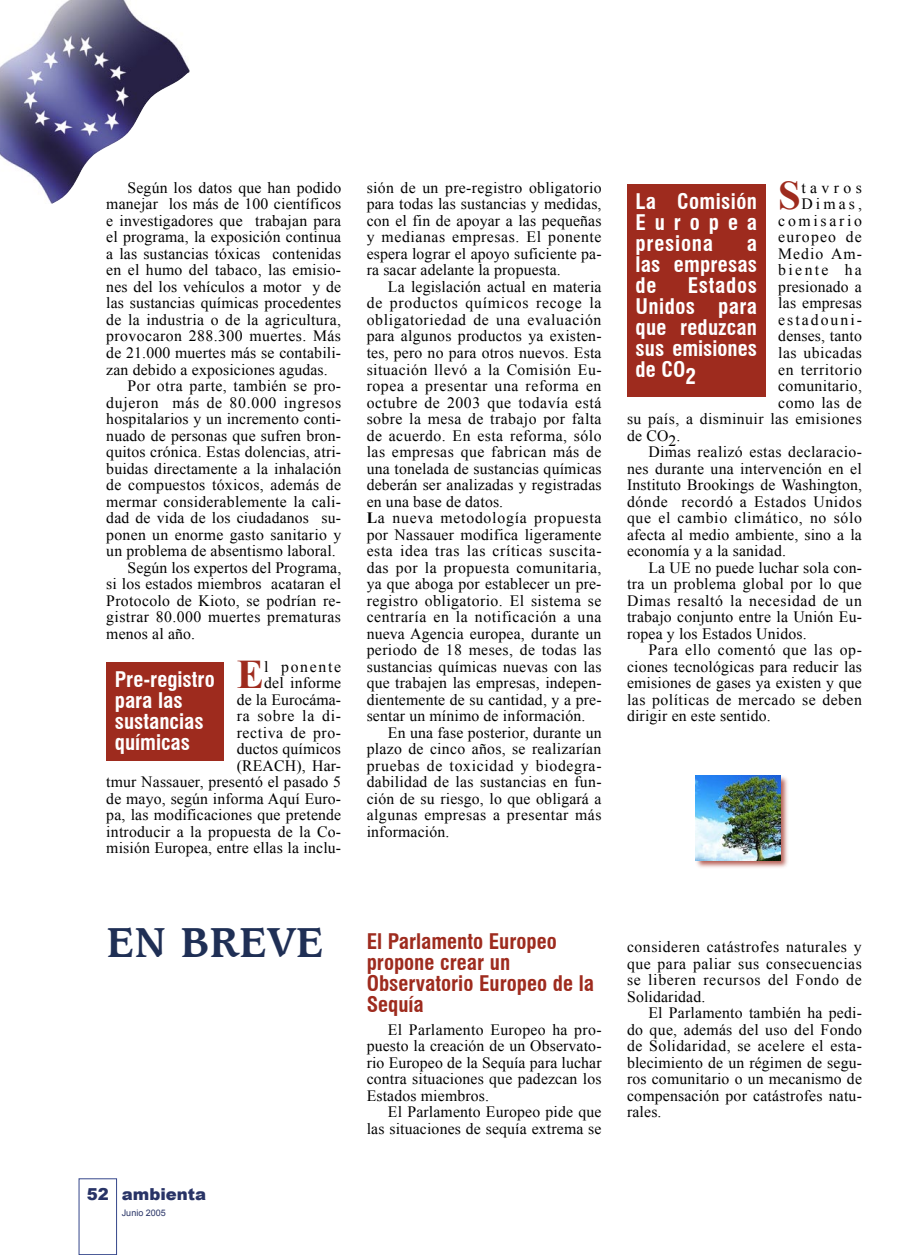
<style>
.page{position:relative;width:913px;height:1255px;background:#fff}
.page>*{position:absolute;margin:0;border:0;box-sizing:border-box;transform-origin:0 0}
.Titulares{font:700 45px "Caxton BT";color:#1f2f55}
.Texto_general-OK{font:700 40.65px "Times New Roman";color:#9e2b1e}
.Ladillo{font:700 condensed 21px/21px "Swiss 721 BT";letter-spacing:.01em;color:#fff;text-align:justify}
.Ladillo-2{font:700 condensed 21px/21px "Swiss 721 BT";color:#9e2b1e}
.t1{font:900 16.5px "Arial";color:#283366}
.Texto_general-OK-2{font:15.75px/16.5px "Times New Roman";letter-spacing:.01em;color:#000;text-align:justify}
.Texto_general-OK-3{font:15.75px "Times New Roman";letter-spacing:.03em;color:#000}
.Texto_general-OK-4{font:15.75px "Times New Roman";letter-spacing:.035em;color:#000}
.Texto_general-OK-5{font:15.75px "Times New Roman";letter-spacing:.125em;color:#000}
.Texto_general-OK-6{font:15.75px "Times New Roman";letter-spacing:.17em;color:#000}
.Texto_general-OK-7{font:15.75px "Times New Roman";letter-spacing:.075em;color:#000}
.Texto_general-OK-8{font:15.75px "Times New Roman";letter-spacing:.15em;color:#000}
.t2{font:9px "Arial";color:#283366}
.s1{font-weight:700}
</style>
<div class="page">
<div style="left:79px;top:1178px;width:38px;height:76px;border:1px solid #36478b"></div>
<img style="left:0;top:0;width:190px;height:204px">
<div style="left:694px;top:774px;width:95px;height:95px;background:#9e2b1e;opacity:.75"></div>
<img style="left:696px;top:775px;width:85px;height:85px">
<div style="left:627px;top:184px;width:139px;height:212px;background:#9e2b1e"></div>
<div style="left:106px;top:662px;width:118px;height:99px;background:#9e2b1e"></div>
<p class="Texto_general-OK-2" style="left:106px;top:179px;width:236px;text-indent:21px">Según los datos que han podido manejar los más de 100 científicos e investigadores que trabajan para el programa, la exposición continua a las sustancias tóxicas contenidas en el humo del tabaco, las emisio&shy;nes del los vehículos a motor y de las sustancias químicas procedentes de la industria o de la agricultura, provocaron 288.300 muertes. Más de 21.000 muertes más se contabili&shy;zan debido a exposiciones agudas.</p>
<p class="Texto_general-OK-2" style="left:106px;top:377px;width:236px;text-indent:21px">Por otra parte, también se pro&shy;dujeron más de 80.000 ingresos hospitalarios y un incremento conti&shy;nuado de personas que sufren bron&shy;quitos crónica. Estas dolencias, atri&shy;buidas directamente a la inhalación de compuestos tóxicos, además de mermar considerablemente la cali&shy;dad de vida de los ciudadanos su&shy;ponen un enorme gasto sanitario y un problema de absentismo laboral.</p>
<p class="Texto_general-OK-2" style="left:106px;top:559px;width:236px;text-indent:21px">Según los expertos del Programa, si los estados miembros acataran el Protocolo de Kioto, se podrían re&shy;gistrar 80.000 muertes prematuras menos al año.</p>
<p class="Texto_general-OK" style="left:237px;top:646px;width:29px">E</p>
<p class="Texto_general-OK-2" style="left:106px;top:658px;width:236px;text-align:right">l ponente<br>del informe<br>de la Eurocáma-<br>ra sobre la di-<br>rectiva de pro-<br>ductos químicos<br>(REACH), Har-<br>tmur Nassauer, presentó el pasado 5 de mayo, según informa Aquí Euro&shy;pa, las modificaciones que pretende introducir a la propuesta de la Co&shy;misión Europea, entre ellas la inclu-</p>
<p class="Ladillo" style="left:115px;top:668px;width:101px;text-align:left">Pre-registro para las sustancias químicas</p>
<p class="Texto_general-OK-2" style="left:367px;top:179px;width:236px">sión de un pre-registro obligatorio para todas las sustancias y medidas, con el fin de apoyar a las pequeñas y medianas empresas. El ponente espera lograr el apoyo suficiente pa&shy;ra sacar adelante la propuesta.</p>
<p class="Texto_general-OK-2" style="left:367px;top:278px;width:236px;text-indent:21px">La legislación actual en materia de productos químicos recoge la obligatoriedad de una evaluación para algunos productos ya existen&shy;tes, pero no para otros nuevos. Esta situación llevó a la Comisión Eu&shy;ropea a presentar una reforma en octubre de 2003 que todavía está sobre la mesa de trabajo por falta de acuerdo. En esta reforma, sólo las empresas que fabrican más de una tonelada de sustancias químicas deberán ser analizadas y registradas en una base de datos.</p>
<p class="Texto_general-OK-2" style="left:367px;top:509px;width:236px"><span class="s1">L</span>a nueva metodología propuesta por Nassauer modifica ligeramente esta idea tras las críticas suscita&shy;das por la propuesta comunitaria, ya que aboga por establecer un pre&shy;registro obligatorio. El sistema se centraría en la notificación a una nueva Agencia europea, durante un periodo de 18 meses, de todas las sustancias químicas nuevas con las que trabajen las empresas, indepen&shy;dientemente de su cantidad, y a pre&shy;sentar un mínimo de información.</p>
<p class="Texto_general-OK-2" style="left:367px;top:724px;width:236px;text-indent:21px">En una fase posterior, durante un plazo de cinco años, se realizarían pruebas de toxicidad y biodegra&shy;dabilidad de las sustancias en fun&shy;ción de su riesgo, lo que obligará a algunas empresas a presentar más información.</p>
<p class="Texto_general-OK" style="left:778px;top:168px;width:24px">S</p>
<p class="Texto_general-OK-2" style="left:801px;top:179px;width:62px">tavros</p>
<p class="Ladillo" style="left:636px;top:191px;width:123px">La Comisión Europea presiona</p>
<p class="Texto_general-OK-2" style="left:801px;top:196px;width:62px">Dimas,</p>
<p class="Texto_general-OK-6" style="left:778px;top:210px;width:85px">comisario</p>
<p class="Texto_general-OK-7" style="left:778px;top:226px;width:85px">europeo de</p>
<p class="Texto_general-OK-2" style="left:778px;top:245px;width:85px">Medio Am-</p>
<p class="Texto_general-OK-8" style="left:778px;top:259px;width:85px">biente ha</p>
<p class="Texto_general-OK-2" style="left:778px;top:278px;width:85px">presionado a</p>
<p class="Texto_general-OK-2" style="left:778px;top:295px;width:85px">las empresas</p>
<p class="Texto_general-OK-5" style="left:778px;top:309px;width:85px">estadouni-</p>
<p class="Texto_general-OK-2" style="left:778px;top:328px;width:85px">denses, tanto</p>
<p class="Texto_general-OK-3" style="left:778px;top:342px;width:85px">las ubicadas</p>
<p class="Texto_general-OK-4" style="left:778px;top:358px;width:85px">en territorio</p>
<p class="Texto_general-OK-2" style="left:778px;top:377px;width:85px">comunitario,</p>
<p class="Texto_general-OK-3" style="left:778px;top:391px;width:85px">como las de</p>
<p class="Texto_general-OK-2" style="left:627px;top:410px;width:236px">su país, a disminuir las emisiones</p>
<p class="Texto_general-OK-2" style="left:627px;top:427px;width:55px">de CO2.</p>
<p class="Texto_general-OK-2" style="left:627px;top:443px;width:236px;text-indent:21px">Dimas realizó estas declaracio&shy;nes durante una intervención en el Instituto Brookings de Washington, dónde recordó a Estados Unidos que el cambio climático, no sólo afecta al medio ambiente, sino a la economía y a la sanidad.</p>
<p class="Texto_general-OK-2" style="left:627px;top:559px;width:236px;text-indent:21px">La UE no puede luchar sola con&shy;tra un problema global por lo que Dimas resaltó la necesidad de un trabajo conjunto entre la Unión Eu&shy;ropea y los Estados Unidos.</p>
<p class="Texto_general-OK-2" style="left:627px;top:641px;width:236px;text-indent:21px">Para ello comentó que las op&shy;ciones tecnológicas para reducir las emisiones de gases ya existen y que las políticas de mercado se deben dirigir en este sentido.</p>
<p class="Ladillo" style="left:636px;top:233px;width:123px;text-indent:111px">a las empresas de</p>
<p class="Ladillo" style="left:636px;top:275px;width:123px;text-indent:52px">Estados Unidos para que reduzcan sus emisiones de CO2</p>
<p class="Titulares" style="left:106px;top:913px;width:219px">EN BREVE</p>
<p class="t1" style="left:87px;top:1181px;width:24px">52</p>
<p class="t1" style="left:122px;top:1181px;width:86px">ambienta</p>
<p class="t2" style="left:122px;top:1207px;width:46px">Junio 2005</p>
<p class="Ladillo-2" style="left:367px;top:930px;width:229px">El Parlamento Europeo propone crear un<br>Observatorio Europeo de la<br>Sequía</p>
<p class="Texto_general-OK-2" style="left:367px;top:1021px;width:236px;text-indent:21px">El Parlamento Europeo ha pro&shy;puesto la creación de un Observato&shy;rio Europeo de la Sequía para luchar contra situaciones que padezcan los Estados miembros.</p>
<p class="Texto_general-OK-2" style="left:367px;top:1103px;width:236px;text-align:right">El Parlamento Europeo pide que las situaciones de sequía extrema se</p>
<p class="Texto_general-OK-2" style="left:627px;top:938px;width:236px">consideren catástrofes naturales y que para paliar sus consecuencias se liberen recursos del Fondo de Solidaridad.</p>
<p class="Texto_general-OK-2" style="left:627px;top:1004px;width:236px;text-indent:21px">El Parlamento también ha pedi&shy;do que, además del uso del Fondo de Solidaridad, se acelere el esta&shy;blecimiento de un régimen de segu&shy;ros comunitario o un mecanismo de compensación por catástrofes natu&shy;rales.</p>
</div>
